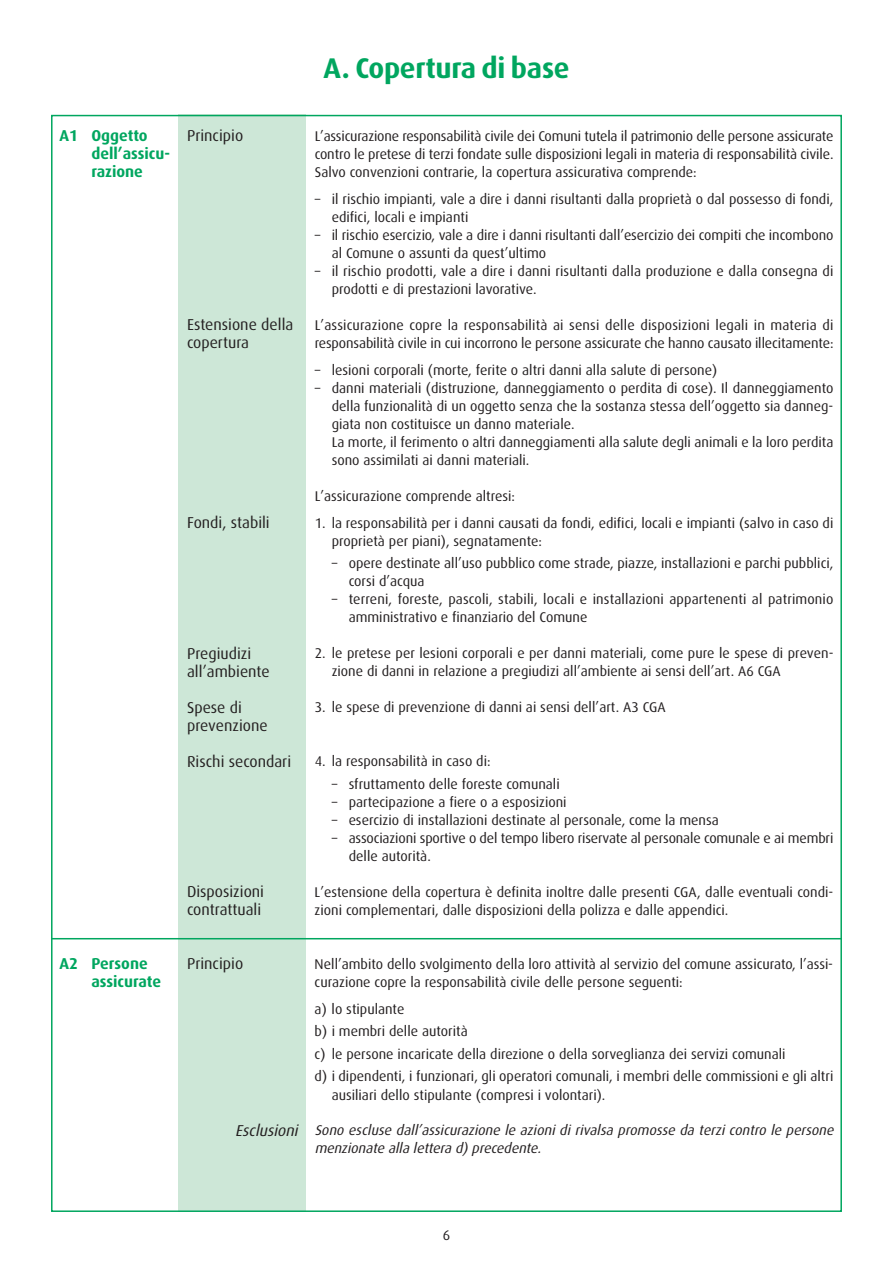
<style>
.page{position:relative;width:893px;height:1263px;background:#fff}
.page>*{position:absolute;margin:0;border:0;box-sizing:border-box;transform-origin:0 0}
.t1{font:700 28.5px "Dax";letter-spacing:-.01em;color:#00a65f}
.t2{font:15.75px/18px "Dax";color:#231f20}
.t3{font:700 15.75px/18px "Dax";color:#00a65f}
.t4{font:italic 15.75px "Dax";color:#231f20}
.t5{font:14.1px/18px "Dax";color:#231f20}
.t6{font:italic 14.1px/18px "Dax";color:#231f20}
</style>
<div class="page">
<div style="left:179px;top:115px;width:127px;height:1097px;background:#cde7d7"></div>
<hr style="left:51px;top:938px;width:791px;height:1px;background:#00a65f">
<p class="t3" style="left:91px;top:128px;width:80px;text-indent:-32px">A1 Oggetto dell’assicu&shy;razione</p>
<p class="t3" style="left:91px;top:956px;width:71px;text-indent:-32px">A2 Persone assicurate</p>
<h1 class="t1" style="left:323px;top:55px;width:248px">A. Copertura di base</h1>
<p class="t2" style="left:187px;top:128px;width:58px">Principio</p>
<p class="t2" style="left:187px;top:317px;width:108px">Estensione della copertura</p>
<p class="t2" style="left:187px;top:515px;width:84px">Fondi, stabili</p>
<p class="t2" style="left:187px;top:645px;width:84px">Pregiudizi all’ambiente</p>
<p class="t2" style="left:187px;top:699px;width:82px">Spese di prevenzione</p>
<p class="t2" style="left:187px;top:753px;width:106px">Rischi secondari</p>
<p class="t2" style="left:187px;top:884px;width:78px">Disposizioni contrattuali</p>
<p class="t2" style="left:187px;top:956px;width:58px">Principio</p>
<p class="t4" style="left:235px;top:1123px;width:67px">Esclusioni</p>
<p class="t5" style="left:315px;top:128px;width:520px;text-align:justify">L’assicurazione responsabilità civile dei Comuni tutela il patrimonio delle persone assicurate contro le pretese di terzi fondate sulle disposizioni legali in materia di responsabilità civile.<br>Salvo convenzioni contrarie, la copertura assicurativa comprende:</p>
<p class="t5" style="left:332px;top:191px;width:503px;text-indent:-17px">– il rischio impianti, vale a dire i danni risultanti dalla proprietà o dal possesso di fondi, edifici, locali e impianti</p>
<p class="t5" style="left:332px;top:227px;width:503px;text-indent:-17px">– il rischio esercizio, vale a dire i danni risultanti dall’esercizio dei compiti che incombono al Comune o assunti da quest’ultimo</p>
<p class="t5" style="left:332px;top:263px;width:503px;text-indent:-17px">– il rischio prodotti, vale a dire i danni risultanti dalla produzione e dalla consegna di prodotti e di prestazioni lavorative.</p>
<p class="t5" style="left:315px;top:317px;width:520px">L’assicurazione copre la responsabilità ai sensi delle disposizioni legali in materia di responsabilità civile in cui incorrono le persone assicurate che hanno causato illecitamente:</p>
<p class="t5" style="left:315px;top:362px;width:404px">– lesioni corporali (morte, ferite o altri danni alla salute di persone)</p>
<p class="t5" style="left:332px;top:380px;width:503px;text-indent:-17px">– danni materiali (distruzione, danneggiamento o perdita di cose). Il danneggiamento della funzionalità di un oggetto senza che la sostanza stessa dell’oggetto sia danneg&shy;giata non costituisce un danno materiale.<br>La morte, il ferimento o altri danneggiamenti alla salute degli animali e la loro perdita sono assimilati ai danni materiali.</p>
<p class="t5" style="left:315px;top:488px;width:202px">L’assicurazione comprende altresi:</p>
<p class="t5" style="left:332px;top:515px;width:503px;text-indent:-17px">1. la responsabilità per i danni causati da fondi, edifici, locali e impianti (salvo in caso di proprietà per piani), segnatamente:</p>
<p class="t5" style="left:349px;top:555px;width:486px;text-indent:-17px">– opere destinate all’uso pubblico come strade, piazze, installazioni e parchi pubblici, corsi d’acqua</p>
<p class="t5" style="left:349px;top:591px;width:486px;text-indent:-17px">– terreni, foreste, pascoli, stabili, locali e installazioni appartenenti al patrimonio amministrativo e finanziario del Comune</p>
<p class="t5" style="left:332px;top:645px;width:503px;text-indent:-17px">2. le pretese per lesioni corporali e per danni materiali, come pure le spese di preven&shy;zione di danni in relazione a pregiudizi all’ambiente ai sensi dell’art. A6 CGA</p>
<p class="t5" style="left:315px;top:699px;width:353px">3. le spese di prevenzione di danni ai sensi dell’art. A3 CGA</p>
<p class="t5" style="left:315px;top:753px;width:177px">4. la responsabilità in caso di:</p>
<p class="t5" style="left:332px;top:776px;width:230px">– sfruttamento delle foreste comunali</p>
<p class="t5" style="left:332px;top:794px;width:237px">– partecipazione a fiere o a esposizioni</p>
<p class="t5" style="left:332px;top:812px;width:389px">– esercizio di installazioni destinate al personale, come la mensa</p>
<p class="t5" style="left:349px;top:830px;width:486px;text-indent:-17px">– associazioni sportive o del tempo libero riservate al personale comunale e ai membri delle autorità.</p>
<p class="t5" style="left:315px;top:884px;width:520px">L’estensione della copertura è definita inoltre dalle presenti CGA, dalle eventuali condi&shy;zioni complementari, dalle disposizioni della polizza e dalle appendici.</p>
<p class="t5" style="left:315px;top:956px;width:520px">Nell’ambito dello svolgimento della loro attività al servizio del comune assicurato, l’assi&shy;curazione copre la responsabilità civile delle persone seguenti:</p>
<p class="t5" style="left:315px;top:999px;width:520px;line-height:22.5px">a) lo stipulante<br>b) i membri delle autorità<br>c) le persone incaricate della direzione o della sorveglianza dei servizi comunali<br>d) i dipendenti, i funzionari, gli operatori comunali, i membri delle commissioni e gli altri</p>
<p class="t5" style="left:332px;top:1086px;width:275px">ausiliari dello stipulante (compresi i volontari).</p>
<p class="t6" style="left:315px;top:1122px;width:523px">Sono escluse dall’assicurazione le azioni di rivalsa promosse da terzi contro le persone menzionate alla lettera d) precedente.</p>
<p class="t5" style="left:443px;top:1227px;width:9px">6</p>
</div>
